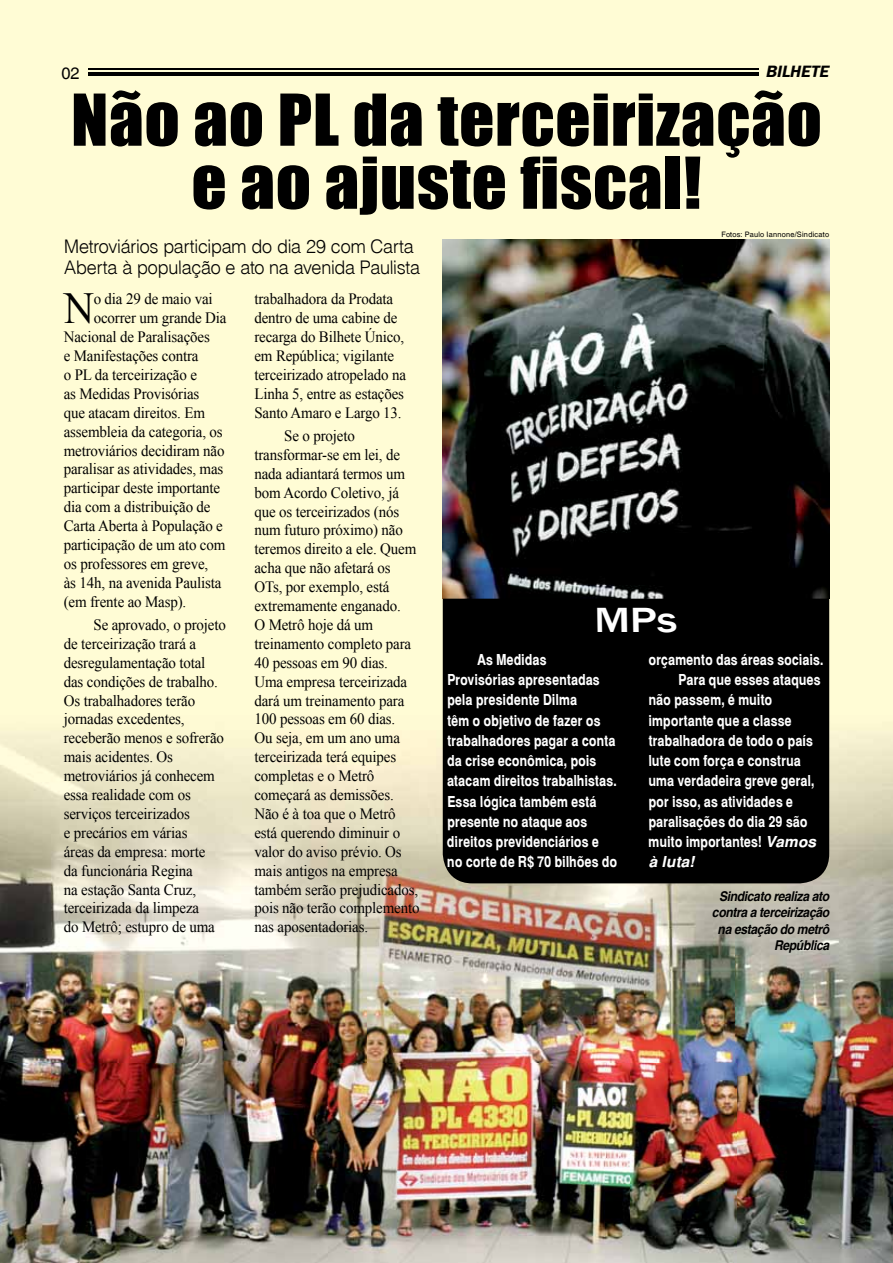
<style>
.page{position:relative;width:893px;height:1263px;background:#fffcd5}
.page>*{position:absolute;margin:0;border:0;box-sizing:border-box;transform-origin:0 0}
.t1{font:66px/63px "Impact";letter-spacing:.01em;color:#000;text-align:center;scale:1.05 1}
.t2{font:44.25px "Times New Roman";color:#000;scale:.95 1}
.t3{font:500 36px "Franklin Gothic";color:#fff;scale:1.25 1}
.t4{font:18.75px/21px "Switzerland Light Plain";color:#000}
.t5{font:italic 700 16.5px "Frankfurt Gothic";color:#000}
.t6{font:16.5px "Switzerland Plain";color:#000}
.t7{font:15.75px/18.9px "Times New Roman";letter-spacing:-.01em;color:#000;scale:.95 1}
.t8{font:700 15px/20.2px "Switzerland Narrow";color:#fff}
.t9{font:italic 700 15px "Switzerland Narrow";color:#fff;scale:1.25 1}
.t10{font:italic 700 13.5px/16.2px "Switzerland";letter-spacing:-.03em;color:#000;text-align:right;scale:.9 1}
.t11{font:7.5px "Switzerland Plain";color:#000}
.s1{font-style:italic}
</style>
<div class="page">
<img style="left:0;top:712px;width:893px;height:551px">
<img style="left:443px;top:239px;width:386px;height:360px">
<hr style="left:89px;top:69px;width:670px;height:1px;background:#000">
<hr style="left:89px;top:72px;width:670px;height:4px;background:#000">
<div style="left:443px;top:599px;width:386px;height:284px;background:#000"></div>
<p class="t6" style="left:62px;top:63px;width:20px">02</p>
<p class="t5" style="left:765px;top:62px;width:65px">BILHETE</p>
<h1 class="t1" style="left:71px;top:87px;width:717px">Não ao PL da terceirização e ao ajuste fiscal!</h1>
<p class="t4" style="left:64px;top:236px;width:358px">Metroviários participam do dia 29 com Carta<br>Aberta à população e ato na avenida Paulista</p>
<h2 class="t2" style="left:64px;top:279px;width:33px">N</h2>
<p class="t7" style="left:94px;top:289px;width:127px">o dia 29 de maio vai</p>
<p class="t7" style="left:94px;top:308px;width:141px">ocorrer um grande Dia</p>
<p class="t7" style="left:64px;top:327px;width:155px">Nacional de Paralisações</p>
<p class="t7" style="left:64px;top:346px;width:143px">e Manifestações contra</p>
<p class="t7" style="left:64px;top:365px;width:142px">o PL da terceirização e</p>
<p class="t7" style="left:64px;top:384px;width:144px">as Medidas Provisórias</p>
<p class="t7" style="left:64px;top:403px;width:150px">que atacam direitos. Em</p>
<p class="t7" style="left:64px;top:422px;width:169px">assembleia da categoria, os</p>
<p class="t7" style="left:64px;top:441px;width:171px">metroviários decidiram não</p>
<p class="t7" style="left:64px;top:459px;width:170px">paralisar as atividades, mas</p>
<p class="t7" style="left:64px;top:478px;width:166px">participar deste importante</p>
<p class="t7" style="left:64px;top:497px;width:156px">dia com a distribuição de</p>
<p class="t7" style="left:64px;top:516px;width:169px">Carta Aberta à População e</p>
<p class="t7" style="left:64px;top:535px;width:172px">participação de um ato com</p>
<p class="t7" style="left:64px;top:554px;width:154px">os professores em greve,</p>
<p class="t7" style="left:64px;top:573px;width:168px">às 14h, na avenida Paulista</p>
<p class="t7" style="left:64px;top:592px;width:131px">(em frente ao Masp).</p>
<p class="t7" style="left:64px;top:615px;width:172px;text-indent:30px">Se aprovado, o projeto de terceirização trará a desregulamentação total das condições de trabalho.<br>Os trabalhadores terão jornadas excedentes, receberão menos e sofrerão mais acidentes. Os metroviários já conhecem essa realidade com os serviços terceirizados<br>e precários em várias<br>áreas da empresa: morte<br>da funcionária Regina<br>na estação Santa Cruz, terceirizada da limpeza<br>do Metrô; estupro de uma</p>
<p class="t7" style="left:254px;top:289px;width:161px">trabalhadora da Prodata dentro de uma cabine de recarga do Bilhete Único, em República; vigilante terceirizado atropelado na<br>Linha 5, entre as estações<br>Santo Amaro e Largo 13.</p>
<p class="t7" style="left:254px;top:426px;width:175px;text-indent:30px">Se o projeto transformar-se em lei, de nada adiantará termos um bom Acordo Coletivo, já que os terceirizados (nós num futuro próximo) não teremos direito a ele. Quem acha que não afetará os<br>OTs, por exemplo, está extremamente enganado.<br>O Metrô hoje dá um treinamento completo para<br>40 pessoas em 90 dias.<br>Uma empresa terceirizada dará um treinamento para<br>100 pessoas em 60 dias.<br>Ou seja, em um ano uma terceirizada terá equipes completas e o Metrô começará as demissões.<br>Não é à toa que o Metrô está querendo diminuir o valor do aviso prévio. Os mais antigos na empresa também serão prejudicados, pois não terão complemento nas aposentadorias.</p>
<p class="t11" style="left:721px;top:229px;width:110px">Fotos: Paulo Iannone/Sindicato</p>
<h3 class="t3" style="left:594px;top:597px;width:69px">MPs</h3>
<p class="t8" style="left:447px;top:649px;width:172px;text-indent:30px">As Medidas<br>Provisórias apresentadas pela presidente Dilma<br>têm o objetivo de fazer os trabalhadores pagar a conta da crise econômica, pois atacam direitos trabalhistas.<br>Essa lógica também está presente no ataque aos direitos previdenciários e no corte de R$ 70 bilhões do</p>
<p class="t8" style="left:649px;top:649px;width:177px">orçamento das áreas sociais.</p>
<p class="t8" style="left:678px;top:669px;width:144px">Para que esses ataques</p>
<p class="t8" style="left:649px;top:690px;width:126px">não passem, é muito</p>
<p class="t8" style="left:649px;top:710px;width:145px">importante que a classe</p>
<p class="t8" style="left:649px;top:730px;width:166px">trabalhadora de todo o país</p>
<p class="t8" style="left:649px;top:750px;width:154px">lute com força e construa</p>
<p class="t8" style="left:649px;top:771px;width:168px">uma verdadeira greve geral,</p>
<p class="t8" style="left:649px;top:791px;width:146px">por isso, as atividades e</p>
<p class="t8" style="left:649px;top:811px;width:161px">paralisações do dia 29 são</p>
<p class="t8" style="left:649px;top:831px;width:169px">muito importantes! <span class="s1">Vamos</span></p>
<p class="t9" style="left:649px;top:853px;width:38px">à luta!</p>
<p class="t10" style="left:712px;top:888px;width:132px">Sindicato realiza ato contra a terceirização na estação do metrô<br>República</p>
</div>
